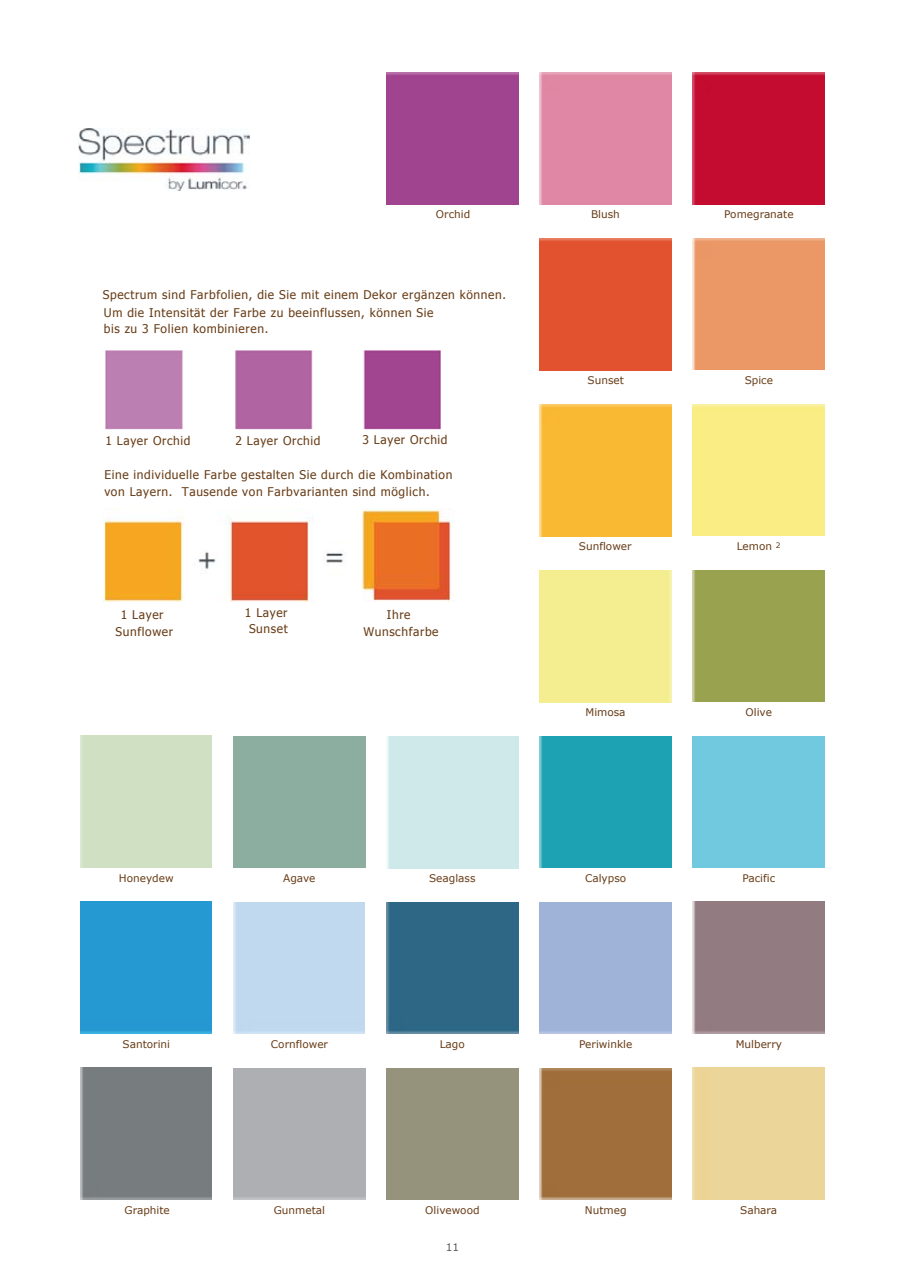
<style>
.page{position:relative;width:906px;height:1285px;background:#fff}
.page>*{position:absolute;margin:0;border:0;box-sizing:border-box;transform-origin:0 0}
.t1{font:12px/16.5px "Tahoma";letter-spacing:.05em;color:#673b15;text-align:center}
.t2{font:10.5px "Verdana";color:#673b15}
.t3{font:10.5px "Verdana";color:#58585a}
.s1{font-size:7.5px}
</style>
<div class="page">
<div style="left:692px;top:72px;width:132px;height:132px;background:#c40c30"></div>
<div style="left:692px;top:1067px;width:132px;height:132px;background:#ecd598"></div>
<div style="left:80px;top:901px;width:132px;height:132px;background:#2599d1"></div>
<div style="left:386px;top:736px;width:132px;height:131px;background:#cfe9ea"></div>
<div style="left:692px;top:238px;width:132px;height:132px;background:#eb9766"></div>
<div style="left:540px;top:404px;width:131px;height:132px;background:#f9b932"></div>
<div style="left:539px;top:238px;width:132px;height:132px;background:#e2522e"></div>
<img style="left:78px;top:129px;width:172px;height:61px">
<div style="left:539px;top:72px;width:132px;height:132px;background:#df87a4"></div>
<div style="left:539px;top:736px;width:132px;height:131px;background:#1ca2b2"></div>
<div style="left:233px;top:902px;width:132px;height:131px;background:#c0d9ef"></div>
<div style="left:80px;top:1067px;width:132px;height:132px;background:#777c7e"></div>
<div style="left:386px;top:902px;width:132px;height:131px;background:#2e6785"></div>
<div style="left:539px;top:570px;width:132px;height:132px;background:#f4ee91"></div>
<div style="left:692px;top:901px;width:132px;height:132px;background:#937b82"></div>
<div style="left:539px;top:1068px;width:132px;height:131px;background:#9f6e3a"></div>
<div style="left:692px;top:570px;width:132px;height:131px;background:#99a24f"></div>
<div style="left:386px;top:72px;width:132px;height:132px;background:#a14490"></div>
<img style="left:105px;top:350px;width:336px;height:79px">
<img style="left:103px;top:509px;width:352px;height:93px">
<p class="t2" style="left:436px;top:206px;width:36px">Orchid</p>
<p class="t2" style="left:591px;top:207px;width:30px">Blush</p>
<p class="t2" style="left:724px;top:207px;width:71px">Pomegranate</p>
<p class="t1" style="left:103px;top:286px;width:405px;line-height:17px;text-align:left">Spectrum sind Farbfolien, die Sie mit einem Dekor ergänzen können.<br>Um die Intensität der Farbe zu beeinflussen, können Sie<br>bis zu 3 Folien kombinieren.</p>
<p class="t1" style="left:105px;top:432px;width:87px">1 Layer Orchid</p>
<p class="t1" style="left:235px;top:432px;width:87px">2 Layer Orchid</p>
<p class="t1" style="left:362px;top:430px;width:87px">3 Layer Orchid</p>
<p class="t1" style="left:104px;top:466px;width:349px;text-align:left">Eine individuelle Farbe gestalten Sie durch die Kombination von Layern. Tausende von Farbvarianten sind möglich.</p>
<p class="t1" style="left:116px;top:606px;width:59px">1 Layer<br>Sunflower</p>
<p class="t1" style="left:245px;top:603px;width:44px">1 Layer<br>Sunset</p>
<p class="t1" style="left:363px;top:606px;width:77px">Ihre<br>Wunschfarbe</p>
<p class="t2" style="left:587px;top:373px;width:38px">Sunset</p>
<p class="t2" style="left:744px;top:373px;width:30px">Spice</p>
<p class="t2" style="left:579px;top:539px;width:54px">Sunflower</p>
<p class="t2" style="left:737px;top:539px;width:45px">Lemon <span class="s1">2</span></p>
<p class="t2" style="left:585px;top:705px;width:42px">Mimosa</p>
<p class="t2" style="left:745px;top:705px;width:28px">Olive</p>
<p class="t2" style="left:119px;top:871px;width:56px">Honeydew</p>
<p class="t2" style="left:283px;top:870px;width:34px">Agave</p>
<p class="t2" style="left:429px;top:870px;width:48px">Seaglass</p>
<p class="t2" style="left:585px;top:871px;width:43px">Calypso</p>
<p class="t2" style="left:742px;top:870px;width:34px">Pacific</p>
<p class="t2" style="left:123px;top:1036px;width:49px">Santorini</p>
<p class="t2" style="left:271px;top:1036px;width:59px">Cornflower</p>
<p class="t2" style="left:440px;top:1036px;width:27px">Lago</p>
<p class="t2" style="left:579px;top:1036px;width:55px">Periwinkle</p>
<p class="t2" style="left:736px;top:1036px;width:48px">Mulberry</p>
<p class="t2" style="left:125px;top:1202px;width:47px">Graphite</p>
<p class="t2" style="left:274px;top:1202px;width:53px">Gunmetal</p>
<p class="t2" style="left:425px;top:1202px;width:56px">Olivewood</p>
<p class="t2" style="left:585px;top:1202px;width:43px">Nutmeg</p>
<p class="t2" style="left:740px;top:1202px;width:39px">Sahara</p>
<p class="t3" style="left:446px;top:1240px;width:15px">11</p>
</div>
